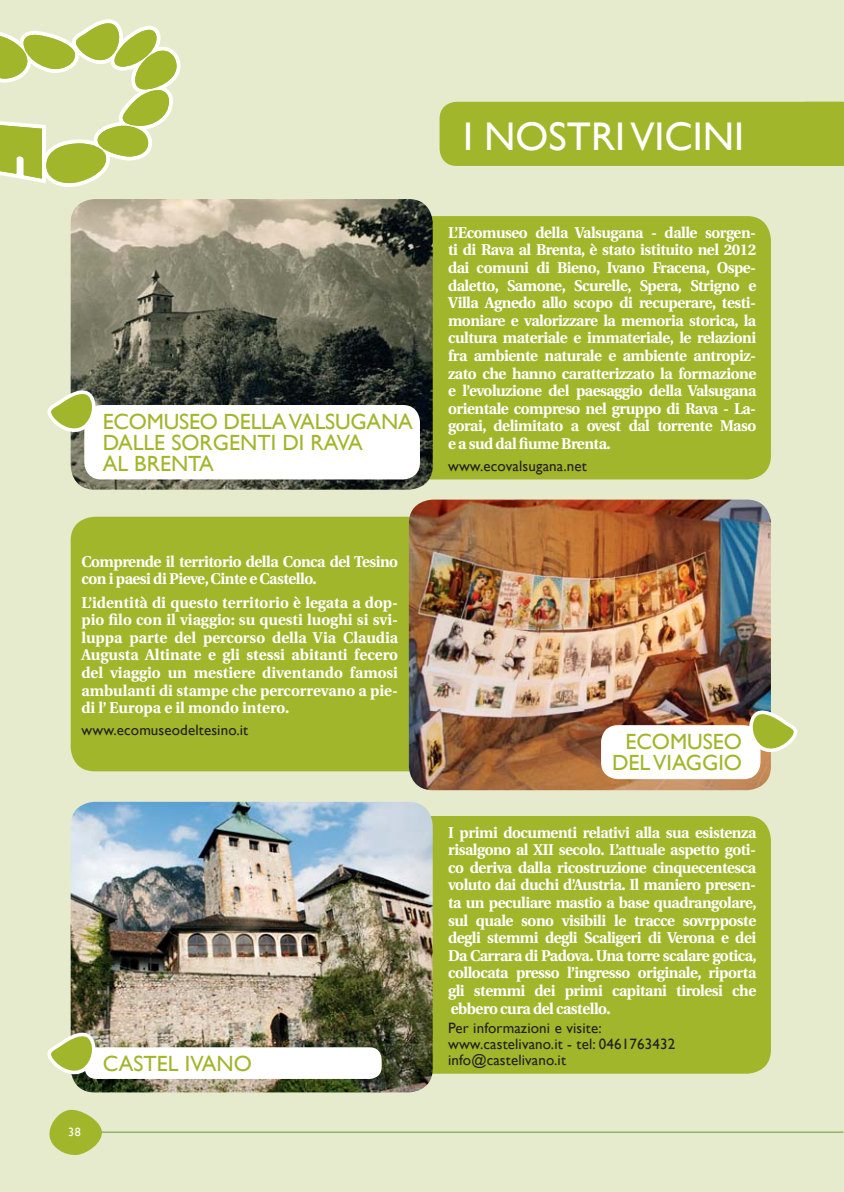
<style>
.page{position:relative;width:844px;height:1192px;background:#fff}
.page>*{position:absolute;margin:0;border:0;box-sizing:border-box;transform-origin:0 0}
.t1{font:40px "Gill Sans";color:#fff}
.t2{font:22px/21px "Gill Sans";color:#a2b62c}
.t3{font:700 15.6px/17.6px "Heuristica";letter-spacing:-.03em;color:#fff;text-align:justify}
.t4{font:15px/16px "Gill Sans";letter-spacing:.01em;color:#231f20}
.t5{font:12px "Gill Sans";color:#fff}
</style>
<div class="page">
<div style="left:0;top:0;width:843px;height:1192px;background:#e6ebce"></div>
<hr style="left:97px;top:1131px;width:746px;height:1px;background:#649830">
<svg style="left:49px;top:1109px;width:54px;height:46px"></svg>
<hr style="left:843px;top:0;width:1px;height:1192px;background:#e6ebce">
<div style="left:439px;top:102px;width:404px;height:64px;background:#a2b62c"></div>
<div style="left:396px;top:216px;width:374px;height:263px;background:#a2b62c;border-radius:24px"></div>
<img style="left:71px;top:199px;width:361px;height:291px;border-radius:24px">
<div style="left:84px;top:405px;width:336px;height:74px;background:#fff;border-radius:17px"></div>
<div style="left:396px;top:816px;width:374px;height:258px;background:#a2b62c;border-radius:24px"></div>
<img style="left:71px;top:802px;width:361px;height:290px;border-radius:24px">
<div style="left:84px;top:1047px;width:297px;height:32px;background:#fff;border-radius:12px"></div>
<svg style="left:47px;top:1029px;width:55px;height:53px"></svg>
<div style="left:71px;top:517px;width:374px;height:254px;background:#a2b62c;border-radius:24px"></div>
<img style="left:408px;top:500px;width:362px;height:290px;border-radius:24px">
<div style="left:600px;top:725px;width:160px;height:54px;background:#fff;border-radius:17px"></div>
<svg style="left:742px;top:707px;width:56px;height:53px"></svg>
<svg style="left:0;top:19px;width:183px;height:509px"></svg>
<h2 class="t2" style="left:103px;top:411px;width:311px">ECOMUSEO DELLA VALSUGANA<br>DALLE SORGENTI DI RAVA<br>AL BRENTA</h2>
<p class="t3" style="left:81px;top:552px;width:318px">Comprende il territorio della Conca del Tesino con i paesi di Pieve, Cinte e Castello.</p>
<p class="t3" style="left:81px;top:593px;width:318px">L’identità di questo territorio è legata a dop&shy;pio filo con il viaggio: su questi luoghi si svi&shy;luppa parte del percorso della Via Claudia Augusta Altinate e gli stessi abitanti fecero del viaggio un mestiere diventando famosi ambulanti di stampe che percorrevano a pie&shy;di l’ Europa e il mondo intero.</p>
<p class="t4" style="left:81px;top:722px;width:168px">www.ecomuseodeltesino.it</p>
<p class="t5" style="left:68px;top:1125px;width:14px">38</p>
<h2 class="t2" style="left:103px;top:1052px;width:151px">CASTEL IVANO</h2>
<h1 class="t1" style="left:463px;top:113px;width:282px">I NOSTRI VICINI</h1>
<p class="t3" style="left:448px;top:223px;width:309px">L’Ecomuseo della Valsugana - dalle sorgen&shy;ti di Rava al Brenta, è stato istituito nel 2012 dai comuni di Bieno, Ivano Fracena, Ospe&shy;daletto, Samone, Scurelle, Spera, Strigno e Villa Agnedo allo scopo di recuperare, testi&shy;moniare e valorizzare la memoria storica, la cultura materiale e immateriale, le relazioni fra ambiente naturale e ambiente antropiz&shy;zato che hanno caratterizzato la formazione e l’evoluzione del paesaggio della Valsugana orientale compreso nel gruppo di Rava - La&shy;gorai, delimitato a ovest dal torrente Maso e a sud dal fiume Brenta.</p>
<p class="t4" style="left:448px;top:457px;width:140px">www.ecovalsugana.net</p>
<h2 class="t2" style="left:611px;top:731px;width:131px;text-align:right">ECOMUSEO<br>DEL VIAGGIO</h2>
<p class="t3" style="left:448px;top:823px;width:310px">I primi documenti relativi alla sua esistenza risalgono al XII secolo. L’attuale aspetto goti&shy;co deriva dalla ricostruzione cinquecentesca voluto dai duchi d’Austria. Il maniero presen&shy;ta un peculiare mastio a base quadrangolare, sul quale sono visibili le tracce sovrpposte degli stemmi degli Scaligeri di Verona e dei Da Carrara di Padova. Una torre scalare gotica, collocata presso l’ingresso originale, riporta gli stemmi dei primi capitani tirolesi che ebbero cura del castello.</p>
<p class="t4" style="left:448px;top:1019px;width:228px">Per informazioni e visite: www.castelivano.it - tel: 0461763432 info@castelivano.it</p>
</div>
